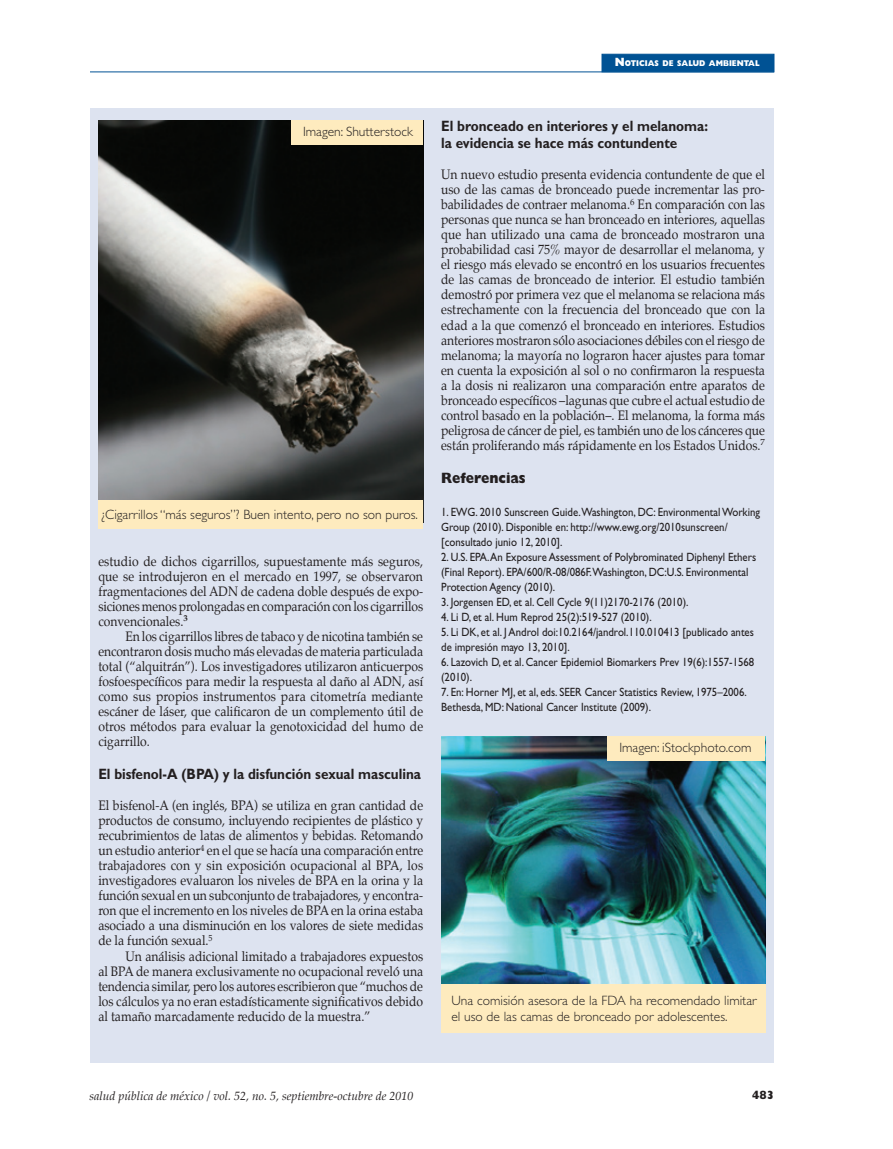
<style>
.page{position:relative;width:893px;height:1149px;background:#fff}
.page>*{position:absolute;margin:0;border:0;box-sizing:border-box;transform-origin:0 0}
.t1{font:700 15px/16.5px "Gill Sans";color:#231f20;scale:.9 1}
.t2{font:800 15px "Gill Sans";color:#231f20;scale:.9 1}
.t3{font:13.5px/15px "Palatino";color:#231f20;text-align:justify;scale:.9 1}
.t4{font:300 13.5px/16.2px "Gill Sans";color:#231f20}
.t5{font:12px/15px "Gill Sans";color:#231f20;scale:.9 1}
.t6{font:italic 12px "Palatino";color:#231f20}
.t7{font:800 12px "Gill Sans";color:#231f20;scale:.9 1}
.t8{font:800 8.4px "Gill Sans";color:#fff;scale:.9 1}
.s1{font-size:12px}
</style>
<div class="page">
<div style="left:602px;top:54px;width:172px;height:18px;background:#005294;border:1px solid #005294"></div>
<hr style="left:90px;top:72px;width:684px;height:1px;background:#005294">
<div style="left:91px;top:108px;width:683px;height:954px;background:#dde3f0"></div>
<img style="left:98px;top:120px;width:325px;height:380px">
<div style="left:441px;top:982px;width:324px;height:50px;background:#feebbe"></div>
<div style="left:98px;top:500px;width:325px;height:29px;background:#feebbe"></div>
<div style="left:291px;top:120px;width:132px;height:24px;background:#feebbe"></div>
<img style="left:441px;top:736px;width:324px;height:246px">
<div style="left:607px;top:735px;width:158px;height:25px;background:#feebbe"></div>
<p class="t8" style="left:615px;top:59px;width:162px"><span class="s1">N</span>OTICIAS DE SALUD AMBIENTAL</p>
<p class="t4" style="left:303px;top:123px;width:111px">Imagen: Shutterstock</p>
<p class="t4" style="left:101px;top:506px;width:318px">¿Cigarrillos “más seguros”? Buen intento, pero no son puros.</p>
<p class="t3" style="left:98px;top:554px;width:362px">estudio de dichos cigarrillos, supuestamente más seguros, que se introdujeron en el mercado en 1997, se observaron fragmentaciones del ADN de cadena doble después de expo&shy;siciones menos prolongadas en comparación con los cigarrillos convencionales.<sup>3</sup></p>
<p class="t3" style="left:98px;top:629px;width:362px;text-indent:27px">En los cigarrillos libres de tabaco y de nicotina también se encontraron dosis mucho más elevadas de materia particulada total (“alquitrán”). Los investigadores utilizaron anticuerpos fosfoespecíficos para medir la respuesta al daño al ADN, así como sus propios instrumentos para citometría mediante escáner de láser, que calificaron de un complemento útil de otros métodos para evaluar la genotoxicidad del humo de cigarrillo.</p>
<p class="t1" style="left:98px;top:765px;width:360px">El bisfenol-A (BPA) y la disfunción sexual masculina</p>
<p class="t3" style="left:98px;top:799px;width:362px">El bisfenol-A (en inglés, BPA) se utiliza en gran cantidad de productos de consumo, incluyendo recipientes de plástico y recubrimientos de latas de alimentos y bebidas. Retomando un estudio anterior<sup>4</sup> en el que se hacía una comparación entre trabajadores con y sin exposición ocupacional al BPA, los investigadores evaluaron los niveles de BPA en la orina y la función sexual en un subconjunto de trabajadores, y encontra&shy;ron que el incremento en los niveles de BPA en la orina estaba asociado a una disminución en los valores de siete medidas de la función sexual.<sup>5</sup></p>
<p class="t3" style="left:98px;top:949px;width:362px;text-indent:27px">Un análisis adicional limitado a trabajadores expuestos al BPA de manera exclusivamente no ocupacional reveló una tendencia similar, pero los autores escribieron que “muchos de los cálculos ya no eran estadísticamente significativos debido al tamaño marcadamente reducido de la muestra.”</p>
<p class="t1" style="left:441px;top:118px;width:298px">El bronceado en interiores y el melanoma: la evidencia se hace más contundente</p>
<p class="t3" style="left:441px;top:168px;width:361px">Un nuevo estudio presenta evidencia contundente de que el uso de las camas de bronceado puede incrementar las pro&shy;babilidades de contraer melanoma.<sup>6</sup> En comparación con las personas que nunca se han bronceado en interiores, aquellas que han utilizado una cama de bronceado mostraron una probabilidad casi 75% mayor de desarrollar el melanoma, y el riesgo más elevado se encontró en los usuarios frecuentes de las camas de bronceado de interior. El estudio también demostró por primera vez que el melanoma se relaciona más estrechamente con la frecuencia del bronceado que con la edad a la que comenzó el bronceado en interiores. Estudios anteriores mostraron sólo asociaciones débiles con el riesgo de melanoma; la mayoría no lograron hacer ajustes para tomar en cuenta la exposición al sol o no confirmaron la respuesta a la dosis ni realizaron una comparación entre aparatos de bronceado específicos –lagunas que cubre el actual estudio de control basado en la población–. El melanoma, la forma más peligrosa de cáncer de piel, es también uno de los cánceres que están proliferando más rápidamente en los Estados Unidos.<sup>7</sup></p>
<p class="t2" style="left:441px;top:468px;width:95px">Referencias</p>
<p class="t5" style="left:441px;top:504px;width:356px">1. EWG. 2010 Sunscreen Guide.Washington, DC: Environmental Working<br>Group (2010). Disponible en: http://www.ewg.org/2010sunscreen/ [consultado junio 12, 2010].</p>
<p class="t5" style="left:441px;top:549px;width:352px">2. U.S. EPA. An Exposure Assessment of Polybrominated Diphenyl Ethers (Final Report). EPA/600/R-08/086F.Washington, DC:U.S. Environmental<br>Protection Agency (2010).</p>
<p class="t5" style="left:441px;top:594px;width:276px">3. Jorgensen ED, et al. Cell Cycle 9(11)2170-2176 (2010).</p>
<p class="t5" style="left:441px;top:609px;width:235px">4. Li D, et al. Hum Reprod 25(2):519-527 (2010).</p>
<p class="t5" style="left:441px;top:624px;width:349px">5. Li DK, et al. J Androl doi:10.2164/jandrol.110.010413 [publicado antes de impresión mayo 13, 2010].</p>
<p class="t5" style="left:441px;top:654px;width:349px">6. Lazovich D, et al. Cancer Epidemiol Biomarkers Prev 19(6):1557-1568 (2010).</p>
<p class="t5" style="left:441px;top:684px;width:341px">7. En: Horner MJ, et al, eds. SEER Cancer Statistics Review, 1975–2006.<br>Bethesda, MD: National Cancer Institute (2009).</p>
<p class="t4" style="left:619px;top:739px;width:134px">Imagen: iStockphoto.com</p>
<p class="t4" style="left:451px;top:992px;width:307px">Una comisión asesora de la FDA ha recomendado limitar el uso de las camas de bronceado por adolescentes.</p>
<p class="t6" style="left:89px;top:1088px;width:326px">salud pública de méxico / vol. 52, no. 5, septiembre-octubre de 2010</p>
<p class="t7" style="left:752px;top:1087px;width:26px">483</p>
</div>
